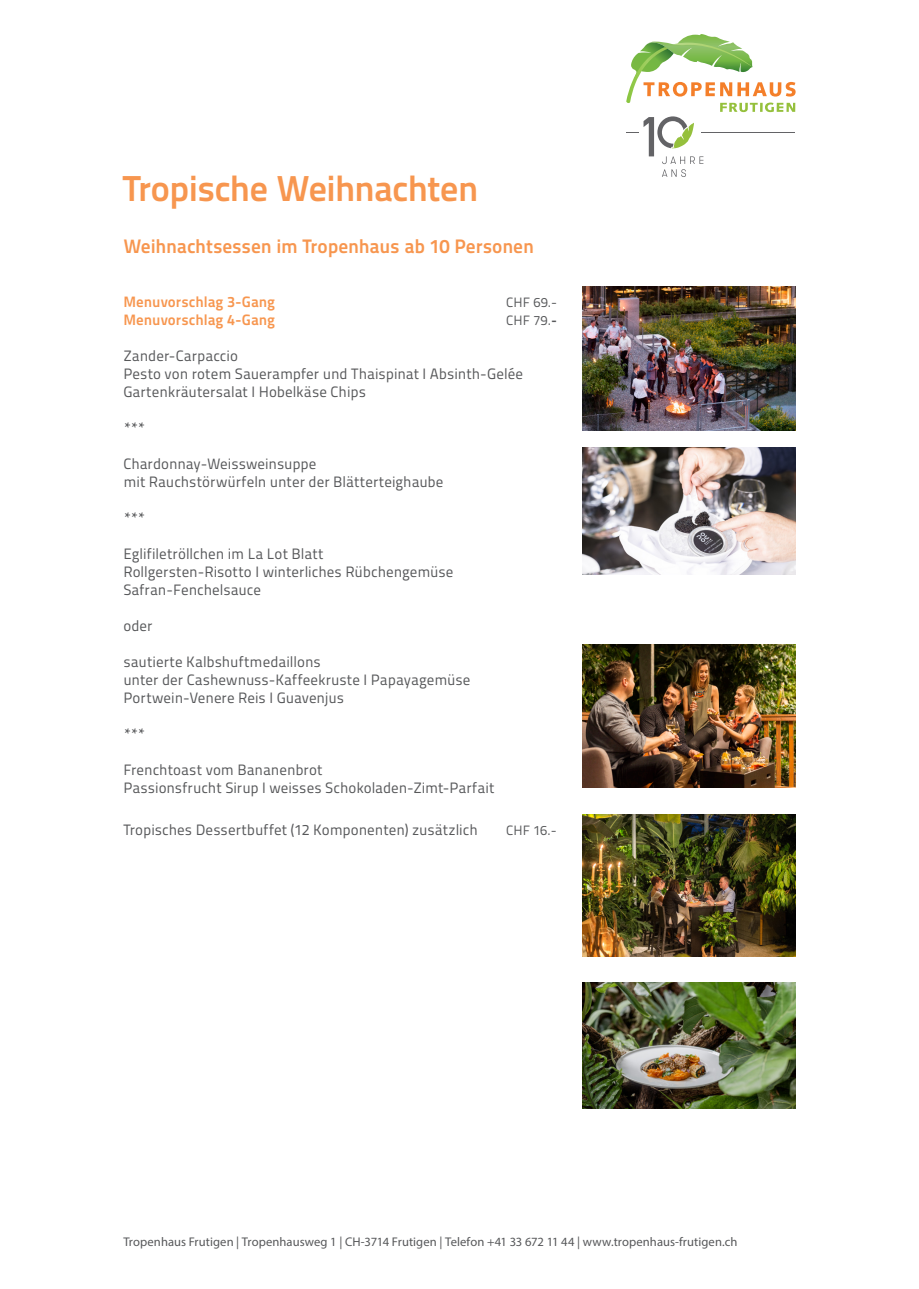
<style>
.page{position:relative;width:919px;height:1289px;background:#fff}
.page>*{position:absolute;margin:0;border:0;box-sizing:border-box;transform-origin:0 0}
.Titel_Titilium_17pt{font:36px "Titillium Text 25 L 800 wt";letter-spacing:-.015em;color:#f7964f}
.Text_Syntax_roman_9p{font:19.5px "Titillium Maps 29 L 800 wt";letter-spacing:-.01em;color:#f7964f}
.Text_Syntax_roman_9p-2{font:15px/18px "Titillium Maps 29 L 400 wt";color:#57585a}
.Text_Syntax_roman_9p-3{font:15px "Titillium Maps 29 L 800 wt";color:#f7964f}
.Text_Syntax_roman_9p-4{font:13.5px "Titillium Maps 29 L 400 wt";color:#57585a}
.t1{font:12.6px "Myriad Pro";letter-spacing:.005em;color:#57585a}
.s1{font-family:"Titillium Maps 29 L 800 wt"}
</style>
<div class="page">
<svg style="left:626px;top:34px;width:169px;height:143px"></svg>
<img style="left:583px;top:644px;width:212px;height:143px">
<img style="left:583px;top:286px;width:212px;height:145px">
<img style="left:583px;top:814px;width:212px;height:142px">
<img style="left:583px;top:448px;width:212px;height:126px">
<img style="left:583px;top:982px;width:212px;height:126px">
<p class="Titel_Titilium_17pt" style="left:123px;top:161px;width:356px">Tropische Weihnachten</p>
<p class="Text_Syntax_roman_9p" style="left:123px;top:231px;width:412px">Weihnachtsessen im Tropenhaus ab 10 Personen</p>
<p class="Text_Syntax_roman_9p-3" style="left:123px;top:290px;width:153px">Menuvorschlag 3-Gang</p>
<p class="Text_Syntax_roman_9p-4" style="left:506px;top:292px;width:52px">CHF 69.-</p>
<p class="Text_Syntax_roman_9p-3" style="left:123px;top:308px;width:153px">Menuvorschlag 4-Gang</p>
<p class="Text_Syntax_roman_9p-4" style="left:506px;top:310px;width:52px">CHF 79.<span class="s1">-</span></p>
<p class="Text_Syntax_roman_9p-2" style="left:123px;top:346px;width:401px">Zander-Carpaccio<br>Pesto von rotem Sauerampfer und Thaispinat I Absinth-Gelée</p>
<p class="Text_Syntax_roman_9p-2" style="left:123px;top:382px;width:244px">Gartenkräutersalat I Hobelkäse Chips</p>
<p class="Text_Syntax_roman_9p-2" style="left:123px;top:418px;width:24px">***</p>
<p class="Text_Syntax_roman_9p-2" style="left:123px;top:454px;width:194px">Chardonnay-Weissweinsuppe</p>
<p class="Text_Syntax_roman_9p-2" style="left:123px;top:472px;width:321px">mit Rauchstörwürfeln unter der Blätterteighaube</p>
<p class="Text_Syntax_roman_9p-2" style="left:123px;top:508px;width:24px">***</p>
<p class="Text_Syntax_roman_9p-2" style="left:123px;top:544px;width:202px">Eglifiletröllchen im La Lot Blatt</p>
<p class="Text_Syntax_roman_9p-2" style="left:123px;top:562px;width:331px">Rollgersten-Risotto I winterliches Rübchengemüse</p>
<p class="Text_Syntax_roman_9p-2" style="left:123px;top:580px;width:139px">Safran-Fenchelsauce</p>
<p class="Text_Syntax_roman_9p-2" style="left:123px;top:616px;width:31px">oder</p>
<p class="Text_Syntax_roman_9p-2" style="left:123px;top:652px;width:199px">sautierte Kalbshuftmedaillons</p>
<p class="Text_Syntax_roman_9p-2" style="left:123px;top:670px;width:348px">unter der Cashewnuss-Kaffeekruste I Papayagemüse</p>
<p class="Text_Syntax_roman_9p-2" style="left:123px;top:688px;width:222px">Portwein-Venere Reis I Guavenjus</p>
<p class="Text_Syntax_roman_9p-2" style="left:123px;top:724px;width:24px">***</p>
<p class="Text_Syntax_roman_9p-2" style="left:123px;top:760px;width:200px">Frenchtoast vom Bananenbrot</p>
<p class="Text_Syntax_roman_9p-2" style="left:123px;top:778px;width:372px">Passionsfrucht Sirup I weisses Schokoladen-Zimt-Parfait</p>
<p class="Text_Syntax_roman_9p-2" style="left:123px;top:820px;width:356px">Tropisches Dessertbuffet (12 Komponenten) zusätzlich</p>
<p class="Text_Syntax_roman_9p-4" style="left:506px;top:820px;width:52px">CHF 16.-</p>
<p class="t1" style="left:123px;top:1234px;width:615px">Tropenhaus Frutigen | Tropenhausweg 1 | CH-3714 Frutigen | Telefon +41 33 672 11 44 | www.tropenhaus-frutigen.ch</p>
</div>
